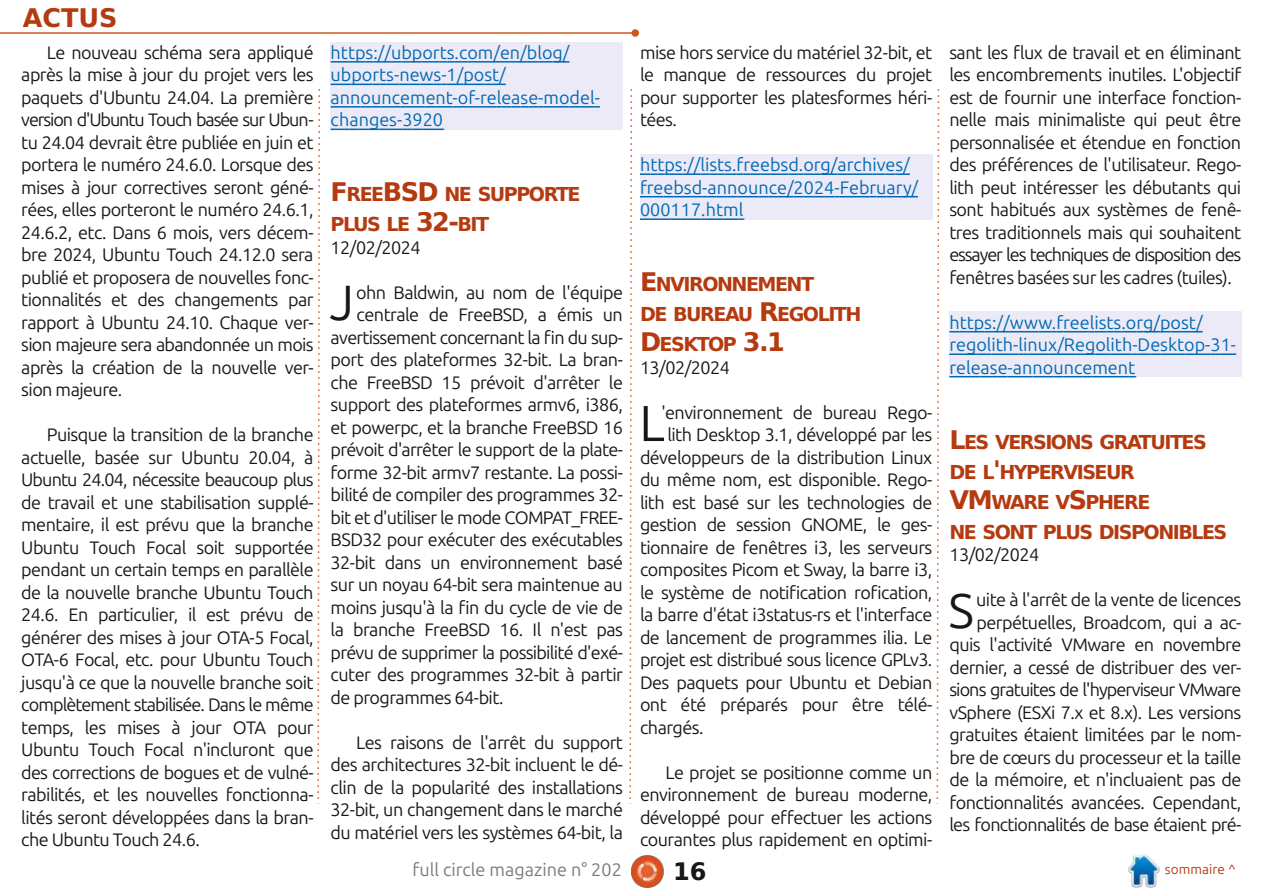
<style>
.page{position:relative;width:1263px;height:893px;background:#fff}
.page>*{position:absolute;margin:0;border:0;box-sizing:border-box;transform-origin:0 0}
.t1{font:50.4px "Ubuntu";color:#181715}
.t2{font:49.35px "Ubuntu";color:#181715}
.t3{font:48.75px "Ubuntu";color:#181715}
.t4{font:700 25.5px "DejaVu Sans";color:#b53a10}
.t5{font:700 24px "DejaVu Sans";color:#181715}
.t6{font:700 19.2px/30px "DejaVu Sans";letter-spacing:-.08em;color:#b53a10}
.t7{font:18px/22.5px "Ubuntu";letter-spacing:-.03em;color:#181715;text-align:justify}
.t8{font:18px/22.5px "Ubuntu";color:#0068b2}
.t9{font:18px "Ubuntu";color:#79797f}
.t10{font:13.5px "Ubuntu";color:#b53a10}
.s1{font-size:25.5px}
</style>
<div class="page">
<img style="left:631px;top:855px;width:33px;height:33px">
<img style="left:1128px;top:855px;width:32px;height:32px">
<hr style="left:0;top:32px;width:635px;height:2px;background:#cd581e">
<div style="left:631px;top:29px;width:8px;height:8px;background:#cd581e;border-radius:50%"></div>
<svg style="left:629px;top:89px;width:4px;height:715px"></svg>
<svg style="left:317px;top:89px;width:3px;height:715px"></svg>
<svg style="left:936px;top:89px;width:4px;height:715px"></svg>
<div style="left:331px;top:42px;width:292px;height:88px;background:#ebeaf6"></div>
<div style="left:640px;top:154px;width:292px;height:65px;background:#ebeaf6"></div>
<div style="left:949px;top:312px;width:293px;height:65px;background:#ebeaf6"></div>
<svg style="left:331px;top:61px;width:238px;height:2px"></svg>
<svg style="left:331px;top:84px;width:175px;height:1px"></svg>
<svg style="left:331px;top:106px;width:269px;height:2px"></svg>
<svg style="left:331px;top:129px;width:113px;height:1px"></svg>
<svg style="left:640px;top:173px;width:270px;height:2px"></svg>
<svg style="left:640px;top:196px;width:278px;height:1px"></svg>
<svg style="left:640px;top:218px;width:104px;height:2px"></svg>
<svg style="left:949px;top:331px;width:253px;height:1px"></svg>
<svg style="left:949px;top:353px;width:287px;height:2px"></svg>
<svg style="left:949px;top:376px;width:187px;height:1px"></svg>
<h3 class="t4" style="left:23px;top:4px;width:97px">ACTUS</h3>
<p class="t7" style="left:21px;top:41px;width:294px;text-indent:26px">Le nouveau schéma sera appliqué après la mise à jour du projet vers les paquets d'Ubuntu 24.04. La première version d'Ubuntu Touch basée sur Ubun&shy;tu 24.04 devrait être publiée en juin et portera le numéro 24.6.0. Lorsque des mises à jour correctives seront géné&shy;rées, elles porteront le numéro 24.6.1, 24.6.2, etc. Dans 6 mois, vers décem&shy;bre 2024, Ubuntu Touch 24.12.0 sera publié et proposera de nouvelles fonc&shy;tionnalités et des changements par rapport à Ubuntu 24.10. Chaque ver&shy;sion majeure sera abandonnée un mois après la création de la nouvelle ver&shy;sion majeure.</p>
<p class="t7" style="left:21px;top:423px;width:294px;text-indent:26px">Puisque la transition de la branche actuelle, basée sur Ubuntu 20.04, à Ubuntu 24.04, nécessite beaucoup plus de travail et une stabilisation supplé&shy;mentaire, il est prévu que la branche Ubuntu Touch Focal soit supportée pendant un certain temps en parallèle de la nouvelle branche Ubuntu Touch 24.6. En particulier, il est prévu de générer des mises à jour OTA-5 Focal, OTA-6 Focal, etc. pour Ubuntu Touch jusqu'à ce que la nouvelle branche soit complètement stabilisée. Dans le même temps, les mises à jour OTA pour Ubuntu Touch Focal n'incluront que des corrections de bogues et de vulné&shy;rabilités, et les nouvelles fonctionna&shy;lités seront développées dans la bran&shy;che Ubuntu Touch 24.6.</p>
<p class="t8" style="left:331px;top:41px;width:271px">https://ubports.com/en/blog/ ubports-news-1/post/ announcement-of-release-model&shy;changes-3920</p>
<p class="t6" style="left:331px;top:179px;width:252px"><span class="s1">F</span>REE<span class="s1">BSD</span> NE SUPPORTE<br>PLUS LE <span class="s1">32-</span>BIT</p>
<p class="t7" style="left:331px;top:236px;width:91px">12/02/2024</p>
<h2 class="t2" style="left:330px;top:274px;width:26px">J</h2>
<p class="t7" style="left:356px;top:281px;width:268px">ohn Baldwin, au nom de l'équipe</p>
<p class="t7" style="left:357px;top:303px;width:268px">centrale de FreeBSD, a émis un</p>
<p class="t7" style="left:331px;top:326px;width:294px">avertissement concernant la fin du sup-</p>
<p class="t7" style="left:331px;top:348px;width:294px">port des plateformes 32-bit. La bran-</p>
<p class="t7" style="left:331px;top:371px;width:294px">che FreeBSD 15 prévoit d'arrêter le</p>
<p class="t7" style="left:331px;top:393px;width:294px">support des plateformes armv6, i386,</p>
<p class="t7" style="left:331px;top:416px;width:294px">et powerpc, et la branche FreeBSD 16</p>
<p class="t7" style="left:331px;top:438px;width:294px">prévoit d'arrêter le support de la plate-</p>
<p class="t7" style="left:331px;top:461px;width:294px">forme 32-bit armv7 restante. La possi-</p>
<p class="t7" style="left:331px;top:483px;width:294px">bilité de compiler des programmes 32-</p>
<p class="t7" style="left:331px;top:506px;width:294px">bit et d'utiliser le mode COMPAT_FREE-</p>
<p class="t7" style="left:331px;top:528px;width:294px">BSD32 pour exécuter des exécutables</p>
<p class="t7" style="left:331px;top:551px;width:294px">32-bit dans un environnement basé</p>
<p class="t7" style="left:331px;top:573px;width:294px">sur un noyau 64-bit sera maintenue au</p>
<p class="t7" style="left:331px;top:596px;width:294px">moins jusqu'à la fin du cycle de vie de</p>
<p class="t7" style="left:331px;top:618px;width:294px">la branche FreeBSD 16. Il n'est pas</p>
<p class="t7" style="left:331px;top:641px;width:294px">prévu de supprimer la possibilité d'exé-</p>
<p class="t7" style="left:331px;top:663px;width:294px">cuter des programmes 32-bit à partir</p>
<p class="t7" style="left:331px;top:686px;width:174px">de programmes 64-bit.</p>
<p class="t7" style="left:331px;top:731px;width:294px;text-indent:26px">Les raisons de l'arrêt du support des architectures 32-bit incluent le dé&shy;clin de la popularité des installations 32-bit, un changement dans le marché du matériel vers les systèmes 64-bit, la</p>
<p class="t7" style="left:640px;top:41px;width:294px">mise hors service du matériel 32-bit, et le manque de ressources du projet pour supporter les platesformes héri&shy;tées.</p>
<p class="t8" style="left:640px;top:153px;width:279px">https://lists.freebsd.org/archives/ freebsd-announce/2024-February/<br>000117.html</p>
<p class="t6" style="left:640px;top:269px;width:223px"><span class="s1">E</span>NVIRONNEMENT<br>DE BUREAU <span class="s1">R</span>EGOLITH<br><span class="s1">D</span>ESKTOP <span class="s1">3.1</span></p>
<p class="t7" style="left:640px;top:356px;width:91px">13/02/2024</p>
<h1 class="t1" style="left:639px;top:394px;width:27px">L</h1>
<p class="t7" style="left:661px;top:401px;width:272px">'environnement de bureau Rego-</p>
<p class="t7" style="left:667px;top:423px;width:266px">lith Desktop 3.1, développé par les</p>
<p class="t7" style="left:640px;top:446px;width:294px">développeurs de la distribution Linux</p>
<p class="t7" style="left:640px;top:468px;width:294px">du même nom, est disponible. Rego-</p>
<p class="t7" style="left:640px;top:491px;width:294px">lith est basé sur les technologies de</p>
<p class="t7" style="left:640px;top:513px;width:294px">gestion de session GNOME, le ges-</p>
<p class="t7" style="left:640px;top:536px;width:294px">tionnaire de fenêtres i3, les serveurs</p>
<p class="t7" style="left:640px;top:558px;width:294px">composites Picom et Sway, la barre i3,</p>
<p class="t7" style="left:640px;top:581px;width:294px">le système de notification rofication,</p>
<p class="t7" style="left:640px;top:603px;width:294px">la barre d'état i3status-rs et l'interface</p>
<p class="t7" style="left:640px;top:626px;width:294px">de lancement de programmes ilia. Le</p>
<p class="t7" style="left:640px;top:648px;width:294px">projet est distribué sous licence GPLv3.</p>
<p class="t7" style="left:640px;top:671px;width:294px">Des paquets pour Ubuntu et Debian</p>
<p class="t7" style="left:640px;top:693px;width:294px">ont été préparés pour être télé-</p>
<p class="t7" style="left:640px;top:716px;width:65px">chargés.</p>
<p class="t7" style="left:640px;top:761px;width:294px;text-indent:26px">Le projet se positionne comme un environnement de bureau moderne, développé pour effectuer les actions courantes plus rapidement en optimi-</p>
<p class="t7" style="left:949px;top:41px;width:293px">sant les flux de travail et en éliminant les encombrements inutiles. L'objectif est de fournir une interface fonction&shy;nelle mais minimaliste qui peut être personnalisée et étendue en fonction des préférences de l'utilisateur. Rego&shy;lith peut intéresser les débutants qui sont habitués aux systèmes de fenê&shy;tres traditionnels mais qui souhaitent essayer les techniques de disposition des fenêtres basées sur les cadres (tuiles).</p>
<p class="t8" style="left:949px;top:311px;width:288px">https://www.freelists.org/post/ regolith-linux/Regolith-Desktop-31- release-announcement</p>
<p class="t6" style="left:949px;top:427px;width:279px"><span class="s1">L</span>ES VERSIONS GRATUITES<br>DE L<span class="s1">'</span>HYPERVISEUR<br><span class="s1">VM</span>WARE V<span class="s1">S</span>PHERE<br>NE SONT PLUS DISPONIBLES</p>
<p class="t7" style="left:949px;top:543px;width:91px">13/02/2024</p>
<h3 class="t3" style="left:949px;top:582px;width:27px">S</h3>
<p class="t7" style="left:949px;top:588px;width:293px;text-align:right">uite à l'arrêt de la vente de licences perpétuelles, Broadcom, qui a ac&shy;quis l'activité VMware en novembre dernier, a cessé de distribuer des ver&shy;sions gratuites de l'hyperviseur VMware vSphere (ESXi 7.x et 8.x). Les versions gratuites étaient limitées par le nom&shy;bre de cœurs du processeur et la taille de la mémoire, et n'incluaient pas de fonctionnalités avancées. Cependant, les fonctionnalités de base étaient pré-</p>
<p class="t9" style="left:412px;top:859px;width:211px">full circle magazine n° 202</p>
<h3 class="t5" style="left:673px;top:858px;width:35px">16</h3>
<p class="t10" style="left:1165px;top:862px;width:72px">sommaire ^</p>
</div>
